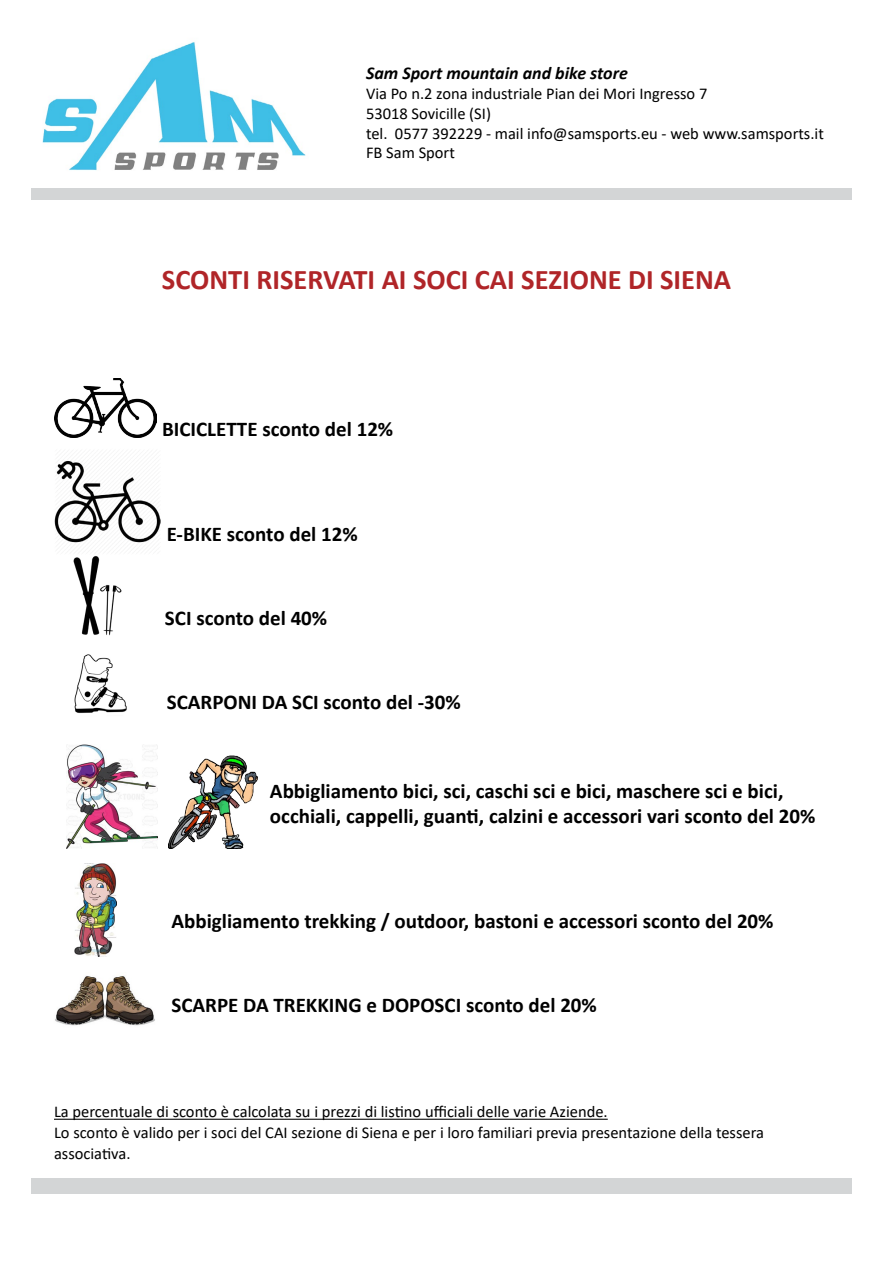
<style>
.page{position:relative;width:893px;height:1263px;background:#fff}
.page>*{position:absolute;margin:0;border:0;box-sizing:border-box;transform-origin:0 0}
.t1{font:700 28.5px "Calibri";color:#b02528}
.t2{font:700 21px/25.5px "Calibri";color:#000}
.t3{font:italic 700 18px "Calibri";color:#000}
.t4{font:16.5px/19.8px "Calibri";color:#000}
</style>
<div class="page">
<hr style="left:54px;top:1119px;width:554px;height:1px;background:#000">
<img style="left:42px;top:42px;width:264px;height:129px">
<div style="left:31px;top:188px;width:820px;height:12px;background:#d3d5d6"></div>
<div style="left:31px;top:1178px;width:820px;height:15px;background:#d3d5d6"></div>
<img style="left:54px;top:378px;width:102px;height:59px">
<img style="left:54px;top:461px;width:106px;height:82px">
<img style="left:73px;top:556px;width:49px;height:80px">
<img style="left:74px;top:654px;width:53px;height:59px">
<img style="left:67px;top:744px;width:90px;height:105px">
<img style="left:55px;top:976px;width:100px;height:50px">
<img style="left:168px;top:755px;width:90px;height:94px">
<img style="left:74px;top:863px;width:42px;height:94px">
<p class="t3" style="left:366px;top:60px;width:263px">Sam Sport mountain and bike store</p>
<p class="t4" style="left:366px;top:83px;width:459px">Via Po n.2 zona industriale Pian dei Mori Ingresso 7<br>53018 Sovicille (SI)<br>tel. 0577 392229 - mail info@samsports.eu - web www.samsports.it FB Sam Sport</p>
<h1 class="t1" style="left:162px;top:260px;width:571px">SCONTI RISERVATI AI SOCI CAI SEZIONE DI SIENA</h1>
<p class="t2" style="left:162px;top:416px;width:233px">BICICLETTE sconto del 12%</p>
<p class="t2" style="left:167px;top:521px;width:193px">E-BIKE sconto del 12%</p>
<p class="t2" style="left:165px;top:605px;width:164px">SCI sconto del 40%</p>
<p class="t2" style="left:167px;top:689px;width:296px">SCARPONI DA SCI sconto del -30%</p>
<p class="t2" style="left:270px;top:778px;width:547px">Abbigliamento bici, sci, caschi sci e bici, maschere sci e bici, occhiali, cappelli, guanti, calzini e accessori vari sconto del 20%</p>
<p class="t2" style="left:171px;top:908px;width:604px">Abbigliamento trekking / outdoor, bastoni e accessori sconto del 20%</p>
<p class="t2" style="left:171px;top:992px;width:427px">SCARPE DA TREKKING e DOPOSCI sconto del 20%</p>
<p class="t4" style="left:54px;top:1101px;width:711px;line-height:21px">La percentuale di sconto è calcolata su i prezzi di listino ufficiali delle varie Aziende.<br>Lo sconto è valido per i soci del CAI sezione di Siena e per i loro familiari previa presentazione della tessera associativa.</p>
</div>
